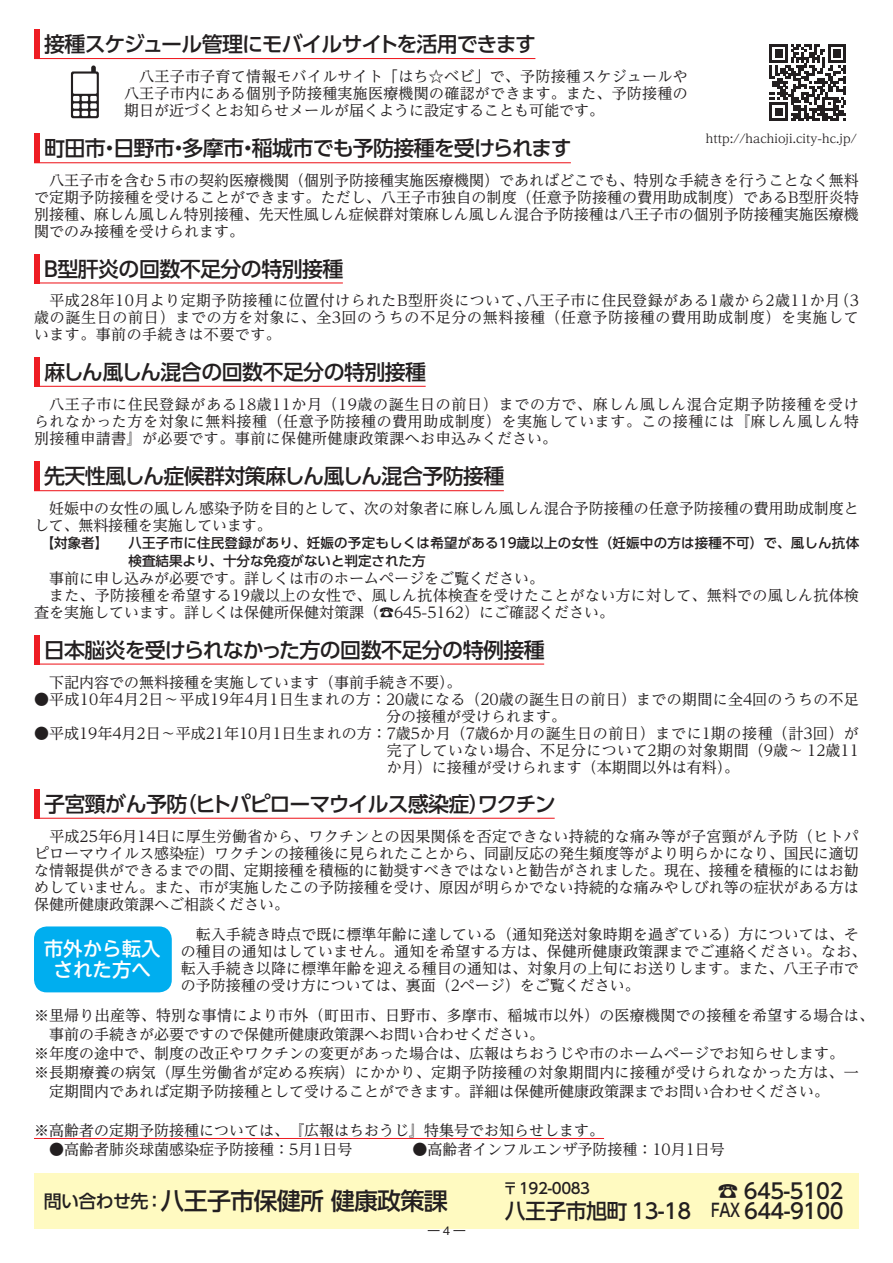
<style>
.page{position:relative;width:893px;height:1263px;background:#fff}
.page>*{position:absolute;margin:0;border:0;box-sizing:border-box;transform-origin:0 0}
.本文横組み{font:500 24px "UD Shin Go Pro";letter-spacing:-.03em;color:#231f20}
.本文横組み-2{font:500 21px "UD Shin Go Pro";letter-spacing:-.03em;color:#231f20}
.本文横組み-3{font:500 21px "UD Shin Go Pro";letter-spacing:-.055em;color:#231f20}
.本文横組み-4{font:500 21px "UD Shin Go Pro";letter-spacing:-.06em;color:#231f20}
.本文横組み-5{font:500 19.5px "UD Shin M Go Pro";color:#fff}
.本文横組み-6{font:500 18px "UD Shin Go Pro";letter-spacing:-.03em;color:#231f20}
.本文横組み-7{font:500 18px "UD Shin Go Pro";letter-spacing:-.03em;color:#231f20;scale:.8 1}
.本文横組み-8{font:15px/17px "UD Reimin Pro";color:#231f20;text-align:justify}
.本文横組み-9{font:15px/17px "UD Reimin Pro";letter-spacing:.02em;color:#231f20}
.本文横組み-10{font:15px/17px "UD Reimin Pro";letter-spacing:.03em;color:#231f20}
.本文横組み-11{font:500 15px "UD Shin Go Pro";letter-spacing:-.03em;color:#231f20}
.本文横組み-12{font:500 13.5px/17.7px "UD Shin Go Pro";letter-spacing:.015em;color:#231f20}
.本文横組み-13{font:12px "UD Reimin Pro";color:#231f20}
.t1{font:500 11.7px "Gothic BBB Pro";color:#231f20}
</style>
<div class="page">
<div style="left:34px;top:1173px;width:825px;height:56px;background:#fffac1"></div>
<svg style="left:428px;top:1230px;width:12px;height:1px"></svg>
<svg style="left:453px;top:1230px;width:12px;height:1px"></svg>
<svg style="left:769px;top:44px;width:77px;height:77px"></svg>
<hr style="left:34px;top:162px;width:537px;height:1px;background:#ee1d23">
<div style="left:34px;top:133px;width:5px;height:29px;background:#ee1d23"></div>
<hr style="left:34px;top:282px;width:309px;height:1px;background:#ee1d23">
<div style="left:34px;top:254px;width:5px;height:29px;background:#ee1d23"></div>
<hr style="left:34px;top:386px;width:392px;height:1px;background:#ee1d23">
<div style="left:34px;top:357px;width:5px;height:29px;background:#ee1d23"></div>
<hr style="left:34px;top:663px;width:510px;height:2px;background:#ee1d23">
<div style="left:34px;top:635px;width:5px;height:29px;background:#ee1d23"></div>
<hr style="left:34px;top:490px;width:470px;height:1px;background:#ee1d23">
<div style="left:34px;top:461px;width:5px;height:29px;background:#ee1d23"></div>
<hr style="left:34px;top:818px;width:521px;height:1px;background:#ee1d23">
<div style="left:34px;top:789px;width:5px;height:29px;background:#ee1d23"></div>
<hr style="left:34px;top:1138px;width:570px;height:1px;background:#ee1d23">
<div style="left:34px;top:926px;width:138px;height:66px;background:#00aeef;border-radius:13px"></div>
<hr style="left:34px;top:58px;width:501px;height:1px;background:#ee1d23">
<div style="left:34px;top:29px;width:5px;height:30px;background:#ee1d23"></div>
<div style="left:91px;top:65px;width:5px;height:10px;background:#231f20;border-radius:2px"></div>
<svg style="left:71px;top:71px;width:28px;height:47px"></svg>
<div style="left:73px;top:74px;width:24px;height:20px;background:#fff"></div>
<svg style="left:73px;top:96px;width:24px;height:20px"></svg>
<p class="本文横組み-3" style="left:44px;top:27px;width:494px">接種スケジュール管理にモバイルサイトを活用できます</p>
<p class="本文横組み-8" style="left:124px;top:67px;width:565px;text-indent:-90px">　　　　　　　八王子市子育て情報モバイルサイト「はち☆ベビ」で、予防接種スケジュールや八王子市内にある個別予防接種実施医療機関の確認ができます。また、予防接種の期日が近づくとお知らせメールが届くように設定することも可能です。</p>
<p class="本文横組み-13" style="left:706px;top:129px;width:152px">http://hachioji.city-hc j p. /</p>
<p class="本文横組み-2" style="left:44px;top:131px;width:529px">町田市日野市多摩市稲城市でも予防接種を受けられます</p>
<p class="本文横組み-2" style="left:99px;top:131px;width:22px">・</p>
<p class="本文横組み-8" style="left:34px;top:172px;width:826px">　八王子市を含む５市の契約医療機関（個別予防接種実施医療機関）であればどこでも、特別な手続きを行うことなく無料で定期予防接種を受けることができます。ただし、八王子市独自の制度（任意予防接種の費用助成制度）であるB型肝炎特別接種、麻しん風しん特別接種、先天性風しん症候群対策麻しん風しん混合予防接種は八王子市の個別予防接種実施医療機関でのみ接種を受けられます。</p>
<p class="本文横組み-2" style="left:41px;top:252px;width:304px">Ｂ型肝炎の回数不足分の特別接種</p>
<p class="本文横組み-8" style="left:834px;top:292px;width:26px">)3</p>
<p class="本文横組み-2" style="left:168px;top:131px;width:22px">・</p>
<p class="本文横組み-2" style="left:238px;top:131px;width:22px">・</p>
<p class="本文横組み-10" style="left:34px;top:292px;width:826px">　平成28年10月より定期予防接種に位置付けられたB型肝炎について、<br>歳の誕生日の前日）までの方を対象に、全3回のうちの不足分の無料接種（任意予防接種の費用助成制度）を実施しています。事前の手続きは不要です。</p>
<p class="本文横組み-2" style="left:44px;top:355px;width:384px">麻しん風しん混合の回数不足分の特別接種</p>
<p class="本文横組み-8" style="left:34px;top:395px;width:827px">　八王子市に住民登録がある18歳11か月（19歳の誕生日の前日）までの方で、麻しん風しん混合定期予防接種を受けられなかった方を対象に無料接種（任意予防接種の費用助成制度）を実施しています。この接種には『麻しん風しん特別接種申請書』が必要です。事前に保健所健康政策課へお申込みください。</p>
<p class="本文横組み-10" style="left:524px;top:292px;width:318px">八王子市に住民登録がある1歳から2歳11か月</p>
<p class="本文横組み-2" style="left:44px;top:459px;width:462px">先天性風しん症候群対策麻しん風しん混合予防接種</p>
<p class="本文横組み-8" style="left:34px;top:499px;width:826px">　妊娠中の女性の風しん感染予防を目的として、次の対象者に麻しん風しん混合予防接種の任意予防接種の費用助成制度として、無料接種を実施しています。</p>
<p class="本文横組み-12" style="left:129px;top:533px;width:732px;text-indent:-94px">　【対象者】　　八王子市に住民登録があり、妊娠の予定もしくは希望がある19歳以上の女性（妊娠中の方は接種不可）で、風しん抗体検査結果より、十分な免疫がないと判定された方</p>
<p class="本文横組み-8" style="left:34px;top:570px;width:511px">　事前に申し込みが必要です。詳しくは市のホームページをご覧ください。</p>
<p class="本文横組み-8" style="left:34px;top:587px;width:826px">　また、予防接種を希望する19歳以上の女性で、風しん抗体検査を受けたことがない方に対して、無料での風しん抗体検査を実施しています。詳しくは保健所保健対策課（☎645-5162）にご確認ください。</p>
<p class="本文横組み-2" style="left:44px;top:633px;width:502px">日本脳炎を受けられなかった方の回数不足分の特例接種</p>
<p class="本文横組み-8" style="left:34px;top:673px;width:429px">　下記内容での無料接種を実施しています（事前手続き不要。(</p>
<p class="本文横組み-9" style="left:386px;top:690px;width:474px;text-indent:-352px">●平成10年4月2日～平成19年4月1日生まれの方：20歳になる（20歳の誕生日の前日）までの期間に全4回のうちの不足分の接種が受けられます。</p>
<p class="本文横組み-8" style="left:387px;top:724px;width:474px;text-indent:-353px">●平成19年4月2日～平成21年10月1日生まれの方：7歳5か月（7歳6か月の誕生日の前日）までに1期の接種（計3回）が完了していない場合、不足分について2期の対象期間（9歳～ 12歳11か月）に接種が受けられます（本期間以外は有料。(</p>
<p class="本文横組み-2" style="left:44px;top:787px;width:145px">子宮頸がん予防</p>
<p class="本文横組み-8" style="left:34px;top:827px;width:827px">　平成25年6月14日に厚生労働省から、ワクチンとの因果関係を否定できない持続的な痛み等が子宮頸がん予防（ヒトパピローマウイルス感染症）ワクチンの接種後に見られたことから、同副反応の発生頻度等がより明らかになり、国民に適切な情報提供ができるまでの間、定期接種を積極的に勧奨すべきではないと勧告がされました。現在、接種を積極的にはお勧めしていません。また、市が実施したこの予防接種を受け、原因が明らかでない持続的な痛みやしびれ等の症状がある方は保健所健康政策課へご相談ください。</p>
<p class="本文横組み-4" style="left:176px;top:787px;width:382px">（ヒトパピローマウイルス感染症ワクチン</p>
<p class="本文横組み-2" style="left:469px;top:787px;width:22px">）</p>
<p class="本文横組み-5" style="left:44px;top:933px;width:118px">市外から転入</p>
<p class="本文横組み-5" style="left:54px;top:954px;width:99px">された方へ</p>
<p class="本文横組み-8" style="left:181px;top:925px;width:687px;text-align:left">　転入手続き時点で既に標準年齢に達している（通知発送対象時期を過ぎている）方については、その種目の通知はしていません。通知を希望する方は、保健所健康政策課までご連絡ください。なお、転入手続き以降に標準年齢を迎える種目の通知は、対象月の上旬にお送りします。また、八王子市での予防接種の受け方については、裏面（2ページ）をご覧ください。</p>
<p class="本文横組み-9" style="left:49px;top:1005px;width:827px;line-height:19.2px;text-indent:-15px">※里帰り出産等、特別な事情により市外（町田市、日野市、多摩市、稲城市以外）の医療機関での接種を希望する場合は、事前の手続きが必要ですので保健所健康政策課へお問い合わせください。</p>
<p class="本文横組み-8" style="left:34px;top:1044px;width:811px">※年度の途中で、制度の改正やワクチンの変更があった場合は、広報はちおうじや市のホームページでお知らせします。</p>
<p class="本文横組み-8" style="left:49px;top:1062px;width:811px;line-height:19.2px;text-indent:-15px">※長期療養の病気（厚生労働省が定める疾病）にかかり、定期予防接種の対象期間内に接種が受けられなかった方は、一定期間内であれば定期予防接種として受けることができます。詳細は保健所健康政策課までお問い合わせください。</p>
<p class="本文横組み-8" style="left:34px;top:1121px;width:571px">※高齢者の定期予防接種については、『広報はちおうじ』特集号でお知らせします。</p>
<p class="本文横組み-8" style="left:34px;top:1140px;width:692px">　●高齢者肺炎球菌感染症予防接種：5月1日号　　　　●高齢者インフルエンザ予防接種：10月1日号</p>
<p class="本文横組み-11" style="left:503px;top:1176px;width:89px">〒192-0083</p>
<p class="本文横組み" style="left:160px;top:1181px;width:289px">八王子市保健所健康政策課</p>
<p class="本文横組み-6" style="left:44px;top:1186px;width:106px">問い合わせ先</p>
<p class="本文横組み-2" style="left:505px;top:1193px;width:188px">八王子市旭町 13-18</p>
<p class="本文横組み-6" style="left:146px;top:1186px;width:19px">：</p>
<p class="t1" style="left:443px;top:1221px;width:9px">4</p>
<p class="本文横組み-2" style="left:717px;top:1174px;width:127px">☎ 645-5102</p>
<p class="本文横組み-2" style="left:744px;top:1193px;width:101px">644-9100</p>
<p class="本文横組み-7" style="left:711px;top:1196px;width:38px">FAX</p>
</div>
